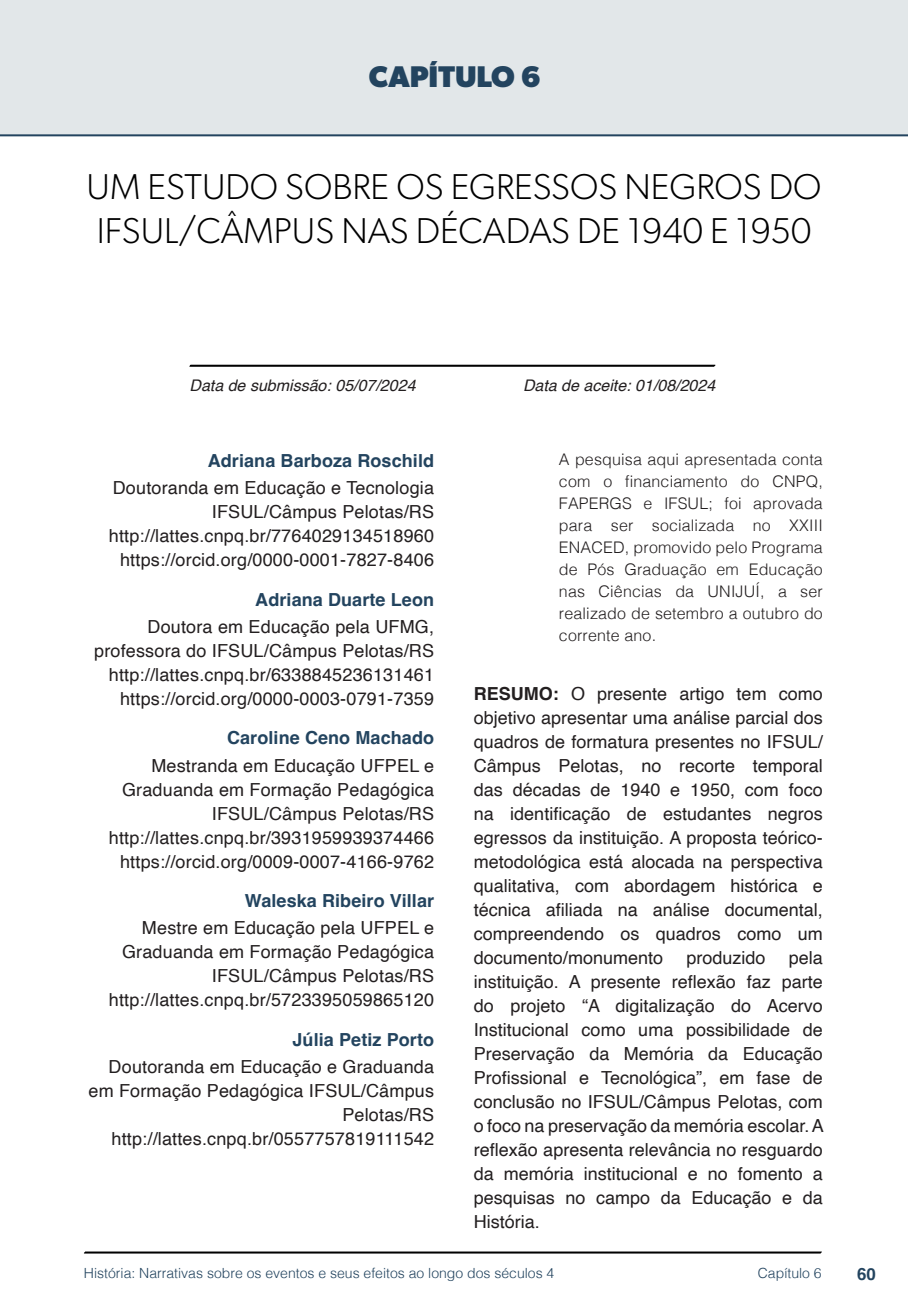
<style>
.page{position:relative;width:908px;height:1304px;background:#fff}
.page>*{position:absolute;margin:0;border:0;box-sizing:border-box;transform-origin:0 0}
.nome_artigos{font:300 36px/44px "Gibson";color:#000}
.capítulos{font:700 30px "Gibson";color:#23445f}
.Resumos_e_PC_TXT{font:18px/24px "Helvetica";color:#231f20;text-align:justify}
.info_autores{font:18px/24px "Helvetica";letter-spacing:.01em;color:#231f20;text-align:right}
.nome_autores{font:700 18px "Helvetica";letter-spacing:.005em;color:#23445f}
.t1{font:700 16.8px "Helvetica";color:#23445f}
.citacoes{font:300 16px/22px "Helvetica";letter-spacing:.01em;color:#231f20;text-align:justify}
.data{font:italic 16px "Helvetica";color:#231f20}
.t2{font:300 14px "Helvetica";color:#23445f}
.s1{font-weight:700}
</style>
<div class="page">
<svg style="left:84px;top:1251px;width:737px;height:3px;background:#515151"></svg>
<div style="left:0;top:0;width:907px;height:136px;background:#e2e7e9"></div>
<svg style="left:189px;top:364px;width:526px;height:3px;background:#4f4f4f"></svg>
<div style="left:44px;top:72px;width:68px;height:61px;background:#e2e7e9"></div>
<p class="capítulos" style="left:369px;top:58px;width:173px">CAPÍTULO 6</p>
<p class="nome_artigos" style="left:87px;top:164px;width:735px">UM ESTUDO SOBRE OS EGRESSOS NEGROS DO<br>IFSUL/CÂMPUS NAS DÉCADAS DE 1940 E 1950</p>
<p class="data" style="left:189px;top:373px;width:227px">Data de submissão: 05/07/2024</p>
<p class="data" style="left:523px;top:373px;width:194px">Data de aceite: 01/08/2024</p>
<p class="nome_autores" style="left:208px;top:450px;width:228px">Adriana Barboza Roschild</p>
<p class="info_autores" style="left:113px;top:477px;width:323px">Doutoranda em Educação e Tecnologia<br>IFSUL/Câmpus Pelotas/RS</p>
<p class="info_autores" style="left:109px;top:525px;width:326px">http://lattes.cnpq.br/7764029134518960</p>
<p class="info_autores" style="left:120px;top:549px;width:315px">https://orcid.org/0000-0001-7827-8406</p>
<p class="nome_autores" style="left:255px;top:588px;width:180px">Adriana Duarte Leon</p>
<p class="info_autores" style="left:94px;top:615px;width:341px">Doutora em Educação pela UFMG, professora do IFSUL/Câmpus Pelotas/RS</p>
<p class="info_autores" style="left:109px;top:663px;width:326px">http://lattes.cnpq.br/6338845236131461</p>
<p class="info_autores" style="left:120px;top:687px;width:315px">https://orcid.org/0000-0003-0791-7359</p>
<p class="nome_autores" style="left:227px;top:727px;width:208px">Caroline Ceno Machado</p>
<p class="info_autores" style="left:122px;top:754px;width:313px">Mestranda em Educação UFPEL e<br>Graduanda em Formação Pedagógica<br>IFSUL/Câmpus Pelotas/RS</p>
<p class="info_autores" style="left:109px;top:826px;width:326px">http://lattes.cnpq.br/3931959939374466</p>
<p class="info_autores" style="left:120px;top:850px;width:315px">https://orcid.org/0009-0007-4166-9762</p>
<p class="nome_autores" style="left:245px;top:890px;width:190px">Waleska Ribeiro Villar</p>
<p class="info_autores" style="left:122px;top:917px;width:313px">Mestre em Educação pela UFPEL e<br>Graduanda em Formação Pedagógica<br>IFSUL/Câmpus Pelotas/RS</p>
<p class="info_autores" style="left:109px;top:989px;width:326px">http://lattes.cnpq.br/5723395059865120</p>
<p class="nome_autores" style="left:292px;top:1028px;width:143px">Júlia Petiz Porto</p>
<p class="info_autores" style="left:88px;top:1055px;width:347px">Doutoranda em Educação e Graduanda em Formação Pedagógica IFSUL/Câmpus<br>Pelotas/RS</p>
<p class="info_autores" style="left:111px;top:1127px;width:324px">http://lattes.cnpq.br/0557757819111542</p>
<p class="citacoes" style="left:558px;top:447px;width:265px">A pesquisa aqui apresentada conta com o financiamento do CNPQ, FAPERGS e IFSUL; foi aprovada para ser socializada no XXIII ENACED, promovido pelo Programa de Pós Graduação em Educação nas Ciências da UNIJUÍ, a ser realizado de setembro a outubro do corrente ano.</p>
<p class="Resumos_e_PC_TXT" style="left:473px;top:683px;width:350px"><span class="s1">RESUMO:</span> O presente artigo tem como objetivo apresentar uma análise parcial dos quadros de formatura presentes no IFSUL/ Câmpus Pelotas, no recorte temporal das décadas de 1940 e 1950, com foco na identificação de estudantes negros egressos da instituição. A proposta teórico&shy;metodológica está alocada na perspectiva qualitativa, com abordagem histórica e técnica afiliada na análise documental, compreendendo os quadros como um documento/monumento</p>
<p class="Resumos_e_PC_TXT" style="left:686px;top:947px;width:81px">produzido</p>
<p class="Resumos_e_PC_TXT" style="left:473px;top:947px;width:351px;text-indent:315px">pela instituição. A presente reflexão faz parte do projeto “A digitalização do Acervo Institucional como uma possibilidade de Preservação da Memória da Educação Profissional e Tecnológica”, em fase de conclusão no IFSUL/Câmpus Pelotas, com o foco na preservação da memória escolar. A reflexão apresenta relevância no resguardo da memória institucional e no fomento a pesquisas no campo da Educação e da História.</p>
<p class="t2" style="left:84px;top:1261px;width:471px">História: Narrativas sobre os eventos e seus efeitos ao longo dos séculos 4</p>
<p class="t2" style="left:757px;top:1261px;width:65px">Capítulo 6</p>
<p class="t1" style="left:856px;top:1264px;width:20px">60</p>
</div>
